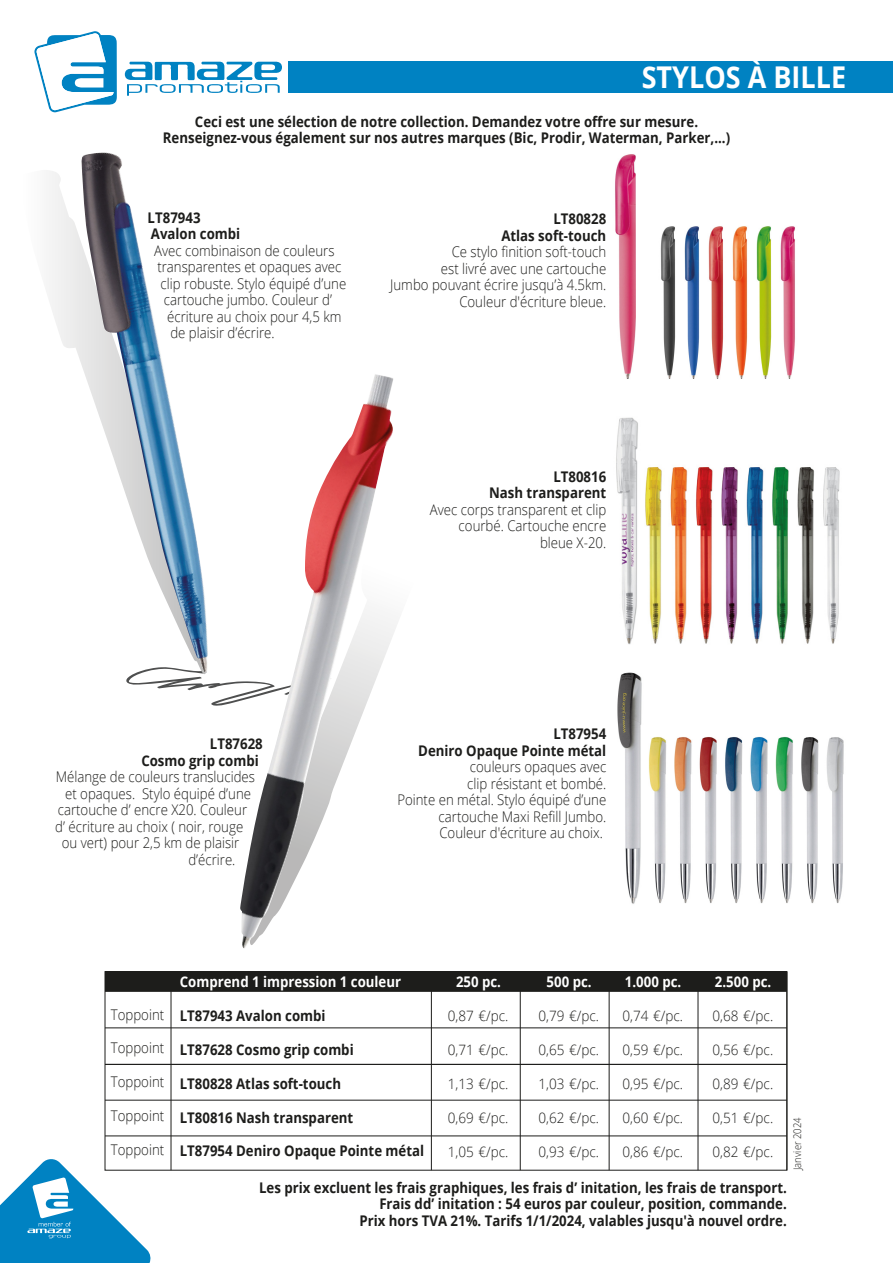
<style>
.page{position:relative;width:893px;height:1263px;background:#fff}
.page>*{position:absolute;margin:0;border:0;box-sizing:border-box;transform-origin:0 0}
.t1{font:700 30px "Open Sans";color:#fff;scale:.9 1}
.t2{font:300 14.7px/16.5px "Open Sans";color:#1d1d1b;text-align:right;scale:.9 1}
.t3{font:700 14.7px/16.5px "Open Sans";color:#1d1d1b;text-align:right;scale:.9 1}
.t4{font:700 14.7px "Open Sans";color:#fff;scale:.9 1}
.t5{font:300 14.25px "Open Sans";color:#1d1d1b;scale:.95 1}
.t6{font:300 10.5px "Open Sans";color:#1d1d1b;scale:.9 1}
</style>
<div class="page">
<svg style="left:126px;top:676px;width:114px;height:30px"></svg>
<svg style="left:125px;top:62px;width:157px;height:34px"></svg>
<svg style="left:34px;top:31px;width:83px;height:81px"></svg>
<div style="left:288px;top:62px;width:605px;height:31px;background:#0082c2"></div>
<svg style="left:0;top:1158px;width:151px;height:105px"></svg>
<img style="left:615px;top:154px;width:180px;height:225px">
<img style="left:616px;top:417px;width:224px;height:228px">
<img style="left:617px;top:672px;width:227px;height:232px">
<hr style="left:431px;top:971px;width:1px;height:199px;background:#1d1d1b">
<hr style="left:520px;top:971px;width:1px;height:199px;background:#1d1d1b">
<hr style="left:609px;top:971px;width:1px;height:199px;background:#1d1d1b">
<hr style="left:698px;top:971px;width:1px;height:199px;background:#1d1d1b">
<hr style="left:786px;top:971px;width:1px;height:199px;background:#1d1d1b">
<hr style="left:171px;top:971px;width:1px;height:199px;background:#1d1d1b">
<hr style="left:105px;top:1100px;width:682px;height:1px;background:#1d1d1b">
<hr style="left:105px;top:1135px;width:682px;height:1px;background:#1d1d1b">
<div style="left:105px;top:971px;width:682px;height:20px;background:#1d1d1b"></div>
<hr style="left:105px;top:991px;width:682px;height:1px;background:#1d1d1b">
<hr style="left:105px;top:1027px;width:682px;height:1px;background:#1d1d1b">
<hr style="left:105px;top:1064px;width:682px;height:1px;background:#1d1d1b">
<svg style="left:49px;top:171px;width:90px;height:505px"></svg>
<img style="left:81px;top:152px;width:127px;height:522px">
<img style="left:240px;top:374px;width:156px;height:575px">
<h1 class="t1" style="left:642px;top:56px;width:229px">STYLOS À BILLE</h1>
<p class="t3" style="left:163px;top:113px;width:632px;text-align:center">Ceci est une sélection de notre collection. Demandez votre offre sur mesure.<br>Renseignez-vous également sur nos autres marques (Bic, Prodir, Waterman, Parker,...)</p>
<p class="t3" style="left:148px;top:209px;width:104px;text-align:left">LT87943<br>Avalon combi</p>
<p class="t2" style="left:154px;top:242px;width:202px">Avec combinaison de couleurs</p>
<p class="t2" style="left:157px;top:258px;width:206px">transparentes et opaques avec</p>
<p class="t2" style="left:161px;top:275px;width:208px">clip robuste. Stylo équipé d’une</p>
<p class="t2" style="left:164px;top:291px;width:188px">cartouche jumbo. Couleur d’</p>
<p class="t2" style="left:167px;top:308px;width:195px">écriture au choix pour 4,5 km</p>
<p class="t2" style="left:170px;top:324px;width:117px">de plaisir d’écrire.</p>
<p class="t3" style="left:501px;top:210px;width:118px">LT80828<br>Atlas soft-touch</p>
<p class="t2" style="left:390px;top:243px;width:242px">Ce stylo finition soft-touch<br>est livré avec une cartouche<br>Jumbo pouvant écrire jusqu’à 4.5km.<br>Couleur d'écriture bleue.</p>
<p class="t3" style="left:489px;top:468px;width:132px">LT80816<br>Nash transparent</p>
<p class="t2" style="left:430px;top:501px;width:198px">Avec corps transparent et clip courbé. Cartouche encre bleue X-20.</p>
<p class="t3" style="left:141px;top:735px;width:136px">LT87628<br>Cosmo grip combi</p>
<p class="t2" style="left:56px;top:768px;width:223px">Mélange de couleurs translucides</p>
<p class="t2" style="left:65px;top:785px;width:208px">et opaques. Stylo équipé d’une</p>
<p class="t2" style="left:58px;top:801px;width:212px">cartouche d’ encre X20. Couleur</p>
<p class="t2" style="left:55px;top:818px;width:210px">d’ écriture au choix ( noir, rouge</p>
<p class="t2" style="left:62px;top:834px;width:199px">ou vert) pour 2,5 km de plaisir</p>
<p class="t2" style="left:188px;top:851px;width:54px">d’écrire.</p>
<p class="t3" style="left:418px;top:725px;width:210px">LT87954<br>Deniro Opaque Pointe métal</p>
<p class="t2" style="left:397px;top:758px;width:234px">couleurs opaques avec<br>clip résistant et bombé.<br>Pointe en métal. Stylo équipé d’une cartouche Maxi Refill Jumbo.<br>Couleur d'écriture au choix.</p>
<p class="t2" style="left:111px;top:1006px;width:61px">Toppoint</p>
<p class="t2" style="left:111px;top:1039px;width:61px">Toppoint</p>
<p class="t2" style="left:111px;top:1073px;width:61px">Toppoint</p>
<p class="t2" style="left:111px;top:1107px;width:61px">Toppoint</p>
<p class="t2" style="left:111px;top:1141px;width:61px">Toppoint</p>
<p class="t4" style="left:180px;top:971px;width:247px">Comprend 1 impression 1 couleur</p>
<p class="t3" style="left:180px;top:1007px;width:163px">LT87943 Avalon combi</p>
<p class="t3" style="left:180px;top:1041px;width:195px">LT87628 Cosmo grip combi</p>
<p class="t3" style="left:180px;top:1075px;width:181px">LT80828 Atlas soft-touch</p>
<p class="t3" style="left:180px;top:1108px;width:194px">LT80816 Nash transparent</p>
<p class="t3" style="left:180px;top:1142px;width:273px">LT87954 Deniro Opaque Pointe métal</p>
<p class="t4" style="left:456px;top:971px;width:52px">250 pc.</p>
<p class="t4" style="left:547px;top:971px;width:52px">500 pc.</p>
<p class="t4" style="left:625px;top:971px;width:64px">1.000 pc.</p>
<p class="t4" style="left:715px;top:971px;width:64px">2.500 pc.</p>
<p class="t5" style="left:448px;top:1006px;width:65px">0,87 €/pc.</p>
<p class="t5" style="left:448px;top:1040px;width:65px">0,71 €/pc.</p>
<p class="t5" style="left:448px;top:1074px;width:65px">1,13 €/pc.</p>
<p class="t5" style="left:448px;top:1108px;width:65px">0,69 €/pc.</p>
<p class="t5" style="left:448px;top:1142px;width:65px">1,05 €/pc.</p>
<p class="t5" style="left:539px;top:1006px;width:65px">0,79 €/pc.</p>
<p class="t5" style="left:539px;top:1040px;width:65px">0,65 €/pc.</p>
<p class="t5" style="left:539px;top:1074px;width:65px">1,03 €/pc.</p>
<p class="t5" style="left:539px;top:1108px;width:65px">0,62 €/pc.</p>
<p class="t5" style="left:539px;top:1142px;width:65px">0,93 €/pc.</p>
<p class="t5" style="left:623px;top:1006px;width:65px">0,74 €/pc.</p>
<p class="t5" style="left:623px;top:1040px;width:65px">0,59 €/pc.</p>
<p class="t5" style="left:623px;top:1074px;width:65px">0,95 €/pc.</p>
<p class="t5" style="left:623px;top:1108px;width:65px">0,60 €/pc.</p>
<p class="t5" style="left:623px;top:1142px;width:65px">0,86 €/pc.</p>
<p class="t5" style="left:713px;top:1006px;width:65px">0,68 €/pc.</p>
<p class="t5" style="left:713px;top:1040px;width:65px">0,56 €/pc.</p>
<p class="t5" style="left:713px;top:1074px;width:65px">0,89 €/pc.</p>
<p class="t5" style="left:713px;top:1108px;width:65px">0,51 €/pc.</p>
<p class="t5" style="left:713px;top:1142px;width:65px">0,82 €/pc.</p>
<p class="t6" style="left:790px;top:1170px;width:60px;rotate:-90deg">Janvier 2024</p>
<p class="t3" style="left:259px;top:1179px;width:588px">Les prix excluent les frais graphiques, les frais d’ initation, les frais de transport.<br>Frais dd’ initation : 54 euros par couleur, position, commande.<br>Prix hors TVA 21%. Tarifs 1/1/2024, valables jusqu'à nouvel ordre.</p>
</div>
